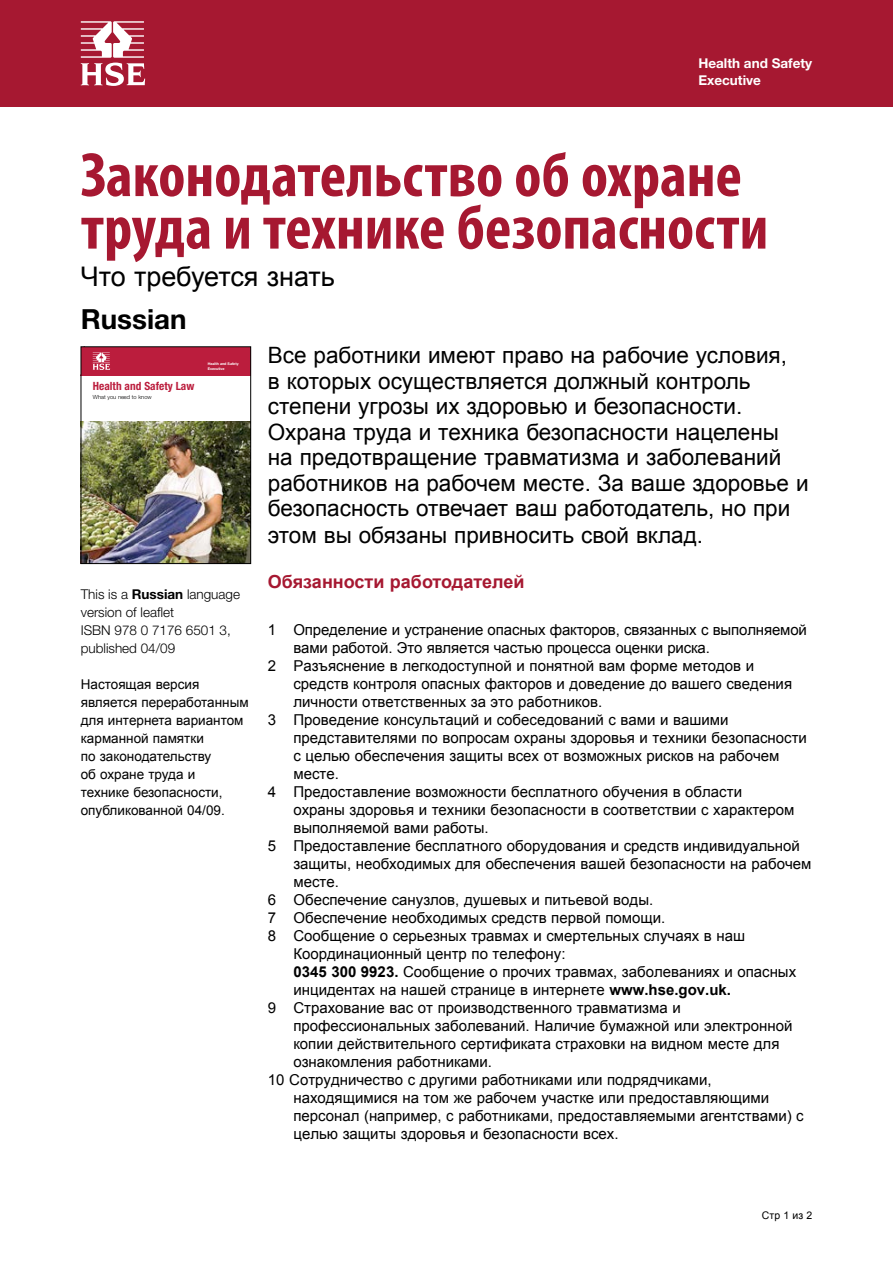
<style>
.page{position:relative;width:893px;height:1263px;background:#fff}
.page>*{position:absolute;margin:0;border:0;box-sizing:border-box;transform-origin:0 0}
.A_head{font:700 condensed 63px/52.5px "Myriad Pro";color:#a61831}
.Normal__Web{font:700 27.75px "Helvetica Neue LT";color:#000}
.A_head-2{font:27px "Arial";letter-spacing:-.005em;color:#000}
.A_head-3{font:22.5px/25.7px "Arial";color:#000}
.A_head-4{font:700 18px "Arial";color:#a61831}
.Body_text_russian{font:15px/18px "Arial";color:#000}
.A_head-5{font:13.5px/18px "Arial";color:#000}
.Figure_reference{font:300 13.5px/18px "Helvetica Neue LT";color:#000}
.t1{font:700 13.5px/16.5px "Helvetica Neue LT";color:#fff}
.t2{font:700 condensed 11.4px "Helvetica Neue";color:#bb1d3d}
.A_head-6{font:10.5px "Arial";color:#000}
.t3{font:300 5.7px "Helvetica Neue";color:#000}
.t4{font:700 3.6px/4.5px "Helvetica Neue";color:#fff}
.s1{font-weight:700}
</style>
<div class="page">
<div style="left:0;top:0;width:893px;height:106px;background:#a61831"></div>
<svg style="left:81px;top:21px;width:64px;height:65px"></svg>
<div style="left:83px;top:349px;width:166px;height:26px;background:#bb1d3d"></div>
<img style="left:83px;top:421px;width:166px;height:141px">
<div style="left:81px;top:347px;width:170px;height:217px;border:1px solid #000"></div>
<p class="t1" style="left:698px;top:55px;width:115px">Health and Safety<br>Executive</p>
<p class="A_head" style="left:81px;top:148px;width:689px">Законодательство об охране труда и технике безопасности</p>
<p class="A_head-2" style="left:81px;top:259px;width:256px">Что требуется знать</p>
<p class="Normal__Web" style="left:81px;top:302px;width:107px">Russian</p>
<p class="t2" style="left:93px;top:379px;width:103px">Health and Safety Law</p>
<p class="t3" style="left:93px;top:393px;width:60px">What you need to know</p>
<p class="t4" style="left:208px;top:362px;width:32px">Health and Safety<br>Executive</p>
<p class="Figure_reference" style="left:81px;top:585px;width:161px">This is a <span class="s1">Russian</span> language version of leaflet<br>ISBN 978 0 7176 6501 3, published 04/09</p>
<p class="A_head-5" style="left:81px;top:675px;width:169px">Настоящая версия является переработанным для интернета вариантом карманной памятки<br>по законодательству<br>об охране труда и<br>технике безопасности, опубликованной 04/09.</p>
<p class="A_head-3" style="left:268px;top:343px;width:542px">Все работники имеют право на рабочие условия,<br>в которых осуществляется должный контроль степени угрозы их здоровью и безопасности.<br>Охрана труда и техника безопасности нацелены на предотвращение травматизма и заболеваний работников на рабочем месте. За ваше здоровье и безопасность отвечает ваш работодатель, но при этом вы обязаны привносить свой вклад.</p>
<p class="A_head-4" style="left:268px;top:570px;width:258px">Oбязанности работодателей</p>
<p class="Body_text_russian" style="left:293px;top:621px;width:515px;text-indent:-26px">1 Определение и устранение опасных факторов, связанных с выполняемой вами работой. Это является частью процесса оценки риска.</p>
<p class="Body_text_russian" style="left:293px;top:657px;width:500px;text-indent:-26px">2 Разъяснение в легкодоступной и понятной вам форме методов и средств контроля опасных факторов и доведение до вашего сведения личности ответственных за это работников.</p>
<p class="Body_text_russian" style="left:293px;top:711px;width:515px;text-indent:-26px">3 Проведение консультаций и собеседований с вами и вашими представителями по вопросам охраны здоровья и техники безопасности с целью обеспечения защиты всех от возможных рисков на рабочем месте.</p>
<p class="Body_text_russian" style="left:293px;top:783px;width:503px;text-indent:-26px">4 Предоставление возможности бесплатного обучения в области охраны здоровья и техники безопасности в соответствии с характером выполняемой вами работы.</p>
<p class="Body_text_russian" style="left:293px;top:837px;width:520px;text-indent:-26px">5 Предоставление бесплатного оборудования и средств индивидуальной защиты, необходимых для обеспечения вашей безопасности на рабочем месте.</p>
<p class="Body_text_russian" style="left:268px;top:891px;width:387px">6 Обеспечение санузлов, душевых и питьевой воды.</p>
<p class="Body_text_russian" style="left:268px;top:909px;width:399px">7 Обеспечение необходимых средств первой помощи.</p>
<p class="Body_text_russian" style="left:293px;top:927px;width:504px;text-indent:-26px">8 Сообщение о серьезных травмах и смертельных случаях в наш Координационный центр по телефону:<br><span class="s1">0345 300 9923.</span> Сообщение о прочих травмах, заболеваниях и опасных инцидентах на нашей странице в интернете <span class="s1">www.hse.gov.uk.</span></p>
<p class="Body_text_russian" style="left:293px;top:999px;width:500px;text-indent:-26px">9 Страхование вас от производственного травматизма и профессиональных заболеваний. Наличие бумажной или электронной копии действительного сертификата страховки на видном месте для ознакомления работниками.</p>
<p class="Body_text_russian" style="left:293px;top:1071px;width:512px;text-indent:-26px">10 Сотрудничество с другими работниками или подрядчиками, находящимися на том же рабочем участке или предоставляющими персонал (например, с работниками, предоставляемыми агентствами) с целью защиты здоровья и безопасности всех.</p>
<p class="A_head-6" style="left:762px;top:1208px;width:52px">Стр 1 из 2</p>
</div>
